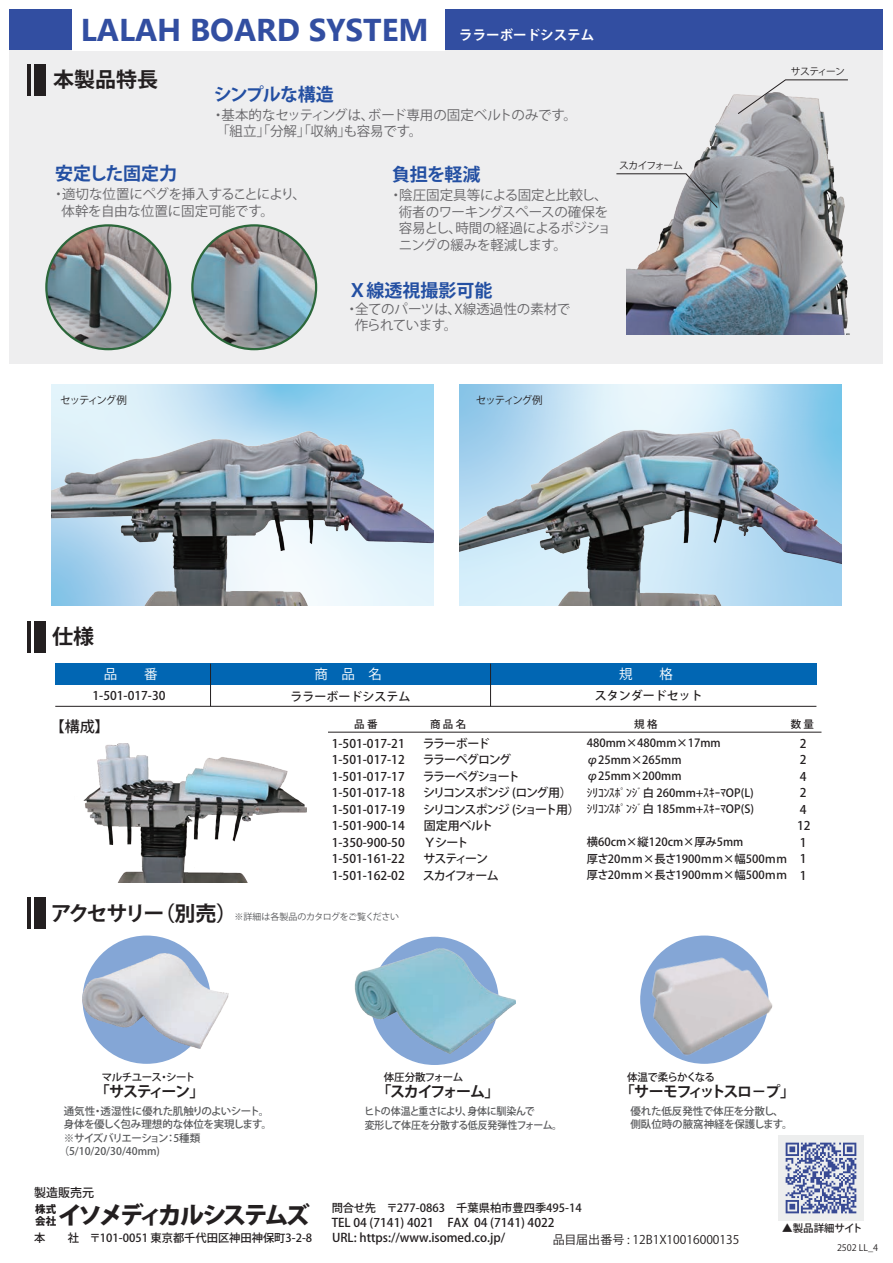
<style>
.page{position:relative;width:893px;height:1263px;background:#fff}
.page>*{position:absolute;margin:0;border:0;box-sizing:border-box;transform-origin:0 0}
.t1{font:700 31.5px "Segoe UI";color:#324ea1}
.t2{font:800 24px "Koz Go Pr 6 N";letter-spacing:-.14em;color:#231f20}
.t3{font:700 20.55px "Koz Go Pro";letter-spacing:-.125em;color:#231f20}
.t4{font:700 20.55px "Koz Go Pro";color:#231f20}
.t5{font:700 18px "Koz Go Pro";color:#234fa2}
.t6{font:700 18px "Koz Go Pro";letter-spacing:-.045em;color:#234fa2}
.t7{font:700 15px "Koz Go Pro";letter-spacing:-.1em;color:#231f20}
.t8{font:700 15px "Koz Go Pro";letter-spacing:-.125em;color:#231f20}
.t9{font:500 15px "Koz Go Pr 6 N";color:#231f20}
.t10{font:13.5px/16.5px "Koz Go Pro";letter-spacing:-.01em;color:#666568}
.t11{font:13.5px "Koz Go Pr 6 N";color:#fff}
.t12{font:700 13.5px "Koz Go Pr 6 N";color:#fff}
.t13{font:500 12px/16.5px "Koz Go Pr 6 N";color:#231f20;text-align:justify}
.t14{font:500 12px/16.5px "Koz Go Pr 6 N";letter-spacing:-.1em;color:#231f20}
.t15{font:500 12px "Koz Go Pro";color:#231f20}
.t16{font:12px "Koz Go Pr 6 N";color:#231f20}
.t17{font:500 11.25px/16.5px "Koz Go Pr 6 N";color:#231f20}
.t18{font:500 10.5px/13.5px "Koz Go Pro";letter-spacing:-.02em;color:#57585a}
.t19{font:500 10.5px/14.2px "Koz Go Pro";letter-spacing:-.05em;color:#57585a;scale:.95 1}
.t20{font:500 10.5px "Koz Go Pro";letter-spacing:-.04em;color:#57585a}
.t21{font:500 10.5px "Koz Go Pro";letter-spacing:-.06em;color:#231f20}
.t22{font:500 10.5px "Koz Go Pro";color:#57585a}
.t23{font:500 10.5px "Koz Go Pro";letter-spacing:-.08em;color:#57585a}
.t24{font:10.5px "Koz Go Pr 6 N";letter-spacing:-.11em;color:#231f20}
.t25{font:500 10.5px "Koz Go Pro";letter-spacing:-.085em;color:#231f20}
.t26{font:500 10.5px "Koz Go Pr 6 N";letter-spacing:-.01em;color:#231f20}
.t27{font:800 10.5px/12.6px "Koz Go Pr 6 N";color:#231f20}
.t28{font:9.75px "Koz Go Pr 6 N";letter-spacing:-.06em;color:#231f20}
.t29{font:9px "Koz Go Pr 6 N";letter-spacing:-.03em;color:#57585a}
.t30{font:9px "Koz Go Pr 6 N";color:#231f20}
</style>
<div class="page">
<div style="left:10px;top:50px;width:873px;height:314px;background:#eeeeef"></div>
<svg style="left:459px;top:385px;width:383px;height:30px;background:#bde0f3"></svg>
<img style="left:459px;top:415px;width:383px;height:191px">
<svg style="left:51px;top:385px;width:383px;height:27px;background:#b1dcf2"></svg>
<img style="left:51px;top:412px;width:383px;height:194px">
<div style="left:34px;top:64px;width:12px;height:32px;background:#231f20"></div>
<hr style="left:28px;top:64px;width:3px;height:32px;background:#231f20">
<div style="left:34px;top:621px;width:12px;height:32px;background:#231f20"></div>
<hr style="left:28px;top:621px;width:3px;height:32px;background:#231f20">
<div style="left:34px;top:897px;width:12px;height:32px;background:#231f20"></div>
<hr style="left:28px;top:897px;width:3px;height:32px;background:#231f20">
<div style="left:10px;top:9px;width:873px;height:41px;background:#324ea1"></div>
<div style="left:72px;top:9px;width:373px;height:42px;background:#fff"></div>
<div style="left:55px;top:663px;width:761px;height:22px;background:#0166b3"></div>
<hr style="left:55px;top:706px;width:761px;height:1px;background:#231f20">
<hr style="left:210px;top:664px;width:1px;height:42px;background:#231f20">
<hr style="left:490px;top:664px;width:1px;height:42px;background:#231f20">
<hr style="left:328px;top:732px;width:493px;height:1px;background:#231f20">
<div style="left:82px;top:935px;width:129px;height:129px;background:#84a6d6;border-radius:50%"></div>
<div style="left:370px;top:937px;width:129px;height:128px;background:#84a6d6;border-radius:50%"></div>
<img style="left:778px;top:1135px;width:85px;height:85px">
<img style="left:627px;top:94px;width:223px;height:241px">
<svg style="left:616px;top:173px;width:102px;height:35px"></svg>
<svg style="left:737px;top:79px;width:111px;height:35px"></svg>
<img style="left:83px;top:743px;width:223px;height:139px">
<img style="left:640px;top:935px;width:133px;height:129px">
<img style="left:354px;top:949px;width:161px;height:104px">
<img style="left:82px;top:953px;width:147px;height:95px">
<img style="left:46px;top:225px;width:124px;height:124px;border-radius:62px">
<div style="left:45px;top:224px;width:126px;height:126px;border:2px solid #2b673a;border-radius:50%"></div>
<img style="left:192px;top:225px;width:124px;height:124px;border-radius:62px">
<div style="left:191px;top:224px;width:126px;height:126px;border:2px solid #2b673a;border-radius:50%"></div>
<h1 class="t1" style="left:81px;top:1px;width:349px">LALAH BOARD SYSTEM</h1>
<p class="t12" style="left:459px;top:27px;width:136px">ララーボードシステム</p>
<h3 class="t4" style="left:53px;top:66px;width:106px">本製品特長</h3>
<h3 class="t6" style="left:214px;top:83px;width:122px">シンプルな構造</h3>
<p class="t10" style="left:211px;top:107px;width:367px">・基本的なセッティングは、ボード専用の固定ベルトのみです。　「組立」「分解」「収納」も容易です。</p>
<h3 class="t5" style="left:55px;top:162px;width:123px">安定した固定力</h3>
<h3 class="t5" style="left:392px;top:163px;width:90px">負担を軽減</h3>
<p class="t10" style="left:399px;top:187px;width:214px;text-indent:-10px">・陰圧固定具等による固定と比較し、術者のワーキングスペースの確保を容易とし、時間の経過によるポジショニングの緩みを軽減します。</p>
<h3 class="t5" style="left:348px;top:278px;width:145px">Ｘ線透視撮影可能</h3>
<p class="t10" style="left:355px;top:301px;width:217px;text-indent:-10px">・全てのパーツは、X線透過性の素材で作られています。</p>
<p class="t10" style="left:62px;top:186px;width:246px;text-indent:-10px">・適切な位置にペグを挿入することにより、体幹を自由な位置に固定可能です。</p>
<p class="t28" style="left:619px;top:160px;width:65px">スカイフォーム</p>
<p class="t24" style="left:60px;top:394px;width:68px">セッティング例</p>
<p class="t24" style="left:476px;top:394px;width:68px">セッティング例</p>
<h3 class="t4" style="left:52px;top:624px;width:43px">仕様</h3>
<p class="t28" style="left:791px;top:66px;width:56px">サスティーン</p>
<p class="t11" style="left:104px;top:667px;width:55px">品　　番</p>
<p class="t11" style="left:314px;top:667px;width:69px">商　品　名</p>
<p class="t11" style="left:619px;top:667px;width:55px">規　　格</p>
<p class="t13" style="left:93px;top:688px;width:75px">1-501-017-30</p>
<p class="t13" style="left:290px;top:688px;width:121px">ララーボードシステム</p>
<p class="t13" style="left:595px;top:688px;width:109px">スタンダードセット</p>
<h3 class="t9" style="left:50px;top:718px;width:61px">【構成】</h3>
<p class="t13" style="left:332px;top:735px;width:75px">1-501-017-21<br>1-501-017-12<br>1-501-017-17<br>1-501-017-18<br>1-501-017-19<br>1-501-900-14<br>1-350-900-50<br>1-501-161-22<br>1-501-162-02</p>
<p class="t14" style="left:423px;top:735px;width:158px">ララーボード<br>ララーペグロング<br>ララーペグショート<br>シリコンスポンジ (ロング用）シリコンスポンジ (ショート用）固定用ベルト<br>Ｙシート<br>サスティーン<br>スカイフォーム</p>
<p class="t13" style="left:797px;top:735px;width:15px;text-align:left">2<br>2<br>4<br>2<br>4<br>12<br>1<br>1<br>1</p>
<p class="t17" style="left:587px;top:735px;width:169px">480mm×480mm×17mm φ25mm×265mm φ25mm×200mm<br>ｼﾘｺﾝｽﾎﾟﾝｼﾞ白 260mm+ｽｷｰﾏOP(L)ｼﾘｺﾝｽﾎﾟﾝｼﾞ白 185mm+ｽｷｰﾏOP(S)</p>
<p class="t17" style="left:587px;top:834px;width:202px">横60cm×縦120cm×厚み5mm<br>厚さ20ｍｍ×長さ1900ｍｍ×幅500ｍｍ厚さ20ｍｍ×長さ1900ｍｍ×幅500ｍｍ</p>
<h3 class="t3" style="left:51px;top:900px;width:188px">アクセサリー（別売）</h3>
<p class="t29" style="left:234px;top:911px;width:166px">※詳細は各製品のカタログをご覧ください</p>
<p class="t21" style="left:102px;top:1070px;width:95px">マルチユース・シート</p>
<h3 class="t7" style="left:95px;top:1082px;width:111px">「サスティーン」</h3>
<p class="t18" style="left:64px;top:1105px;width:207px">通気性・透湿性に優れた肌触りのよいシート。</p>
<p class="t20" style="left:64px;top:1118px;width:210px">身体を優しく包み理想的な体位を実現します。</p>
<p class="t23" style="left:64px;top:1131px;width:138px">※サイズバリエーション：5種類</p>
<p class="t22" style="left:59px;top:1145px;width:103px">（5/10/20/30/40mm)</p>
<p class="t13" style="left:34px;top:1184px;width:61px">製造販売元</p>
<p class="t17" style="left:34px;top:1229px;width:13px">本</p>
<p class="t17" style="left:68px;top:1229px;width:246px">社　〒101-0051 東京都千代田区神田神保町3-2-8</p>
<p class="t27" style="left:35px;top:1203px;width:22px">株式会社</p>
<h2 class="t2" style="left:58px;top:1202px;width:253px">イソメディカルシステムズ</h2>
<p class="t21" style="left:384px;top:1070px;width:81px">体圧分散フォーム</p>
<h3 class="t7" style="left:376px;top:1082px;width:124px">「スカイフォーム」</h3>
<p class="t25" style="left:627px;top:1070px;width:89px">体温で柔らかくなる</p>
<h3 class="t8" style="left:620px;top:1082px;width:177px">「サーモフィットスロ－プ」</h3>
<p class="t19" style="left:364px;top:1104px;width:210px">ヒトの体温と重さにより、身体に馴染んで<br>変形して体圧を分散する低反発弾性フォーム。</p>
<p class="t18" style="left:630px;top:1105px;width:164px">優れた低反発性で体圧を分散し、側臥位時の腋窩神経を保護します。</p>
<p class="t17" style="left:332px;top:1200px;width:252px">問合せ先　〒277-0863　千葉県柏市豊四季495-14</p>
<p class="t15" style="left:332px;top:1230px;width:175px">URL: https://www.isomed.co.jp/</p>
<p class="t15" style="left:332px;top:1215px;width:224px">TEL 04 (7141) 4021 FAX 04 (7141) 4022</p>
<p class="t16" style="left:553px;top:1232px;width:188px">品目届出番号 : 12B1X10016000135</p>
<p class="t26" style="left:782px;top:1222px;width:82px">▲製品詳細サイト</p>
<p class="t30" style="left:837px;top:1243px;width:43px">2502 LL_4</p>
</div>
